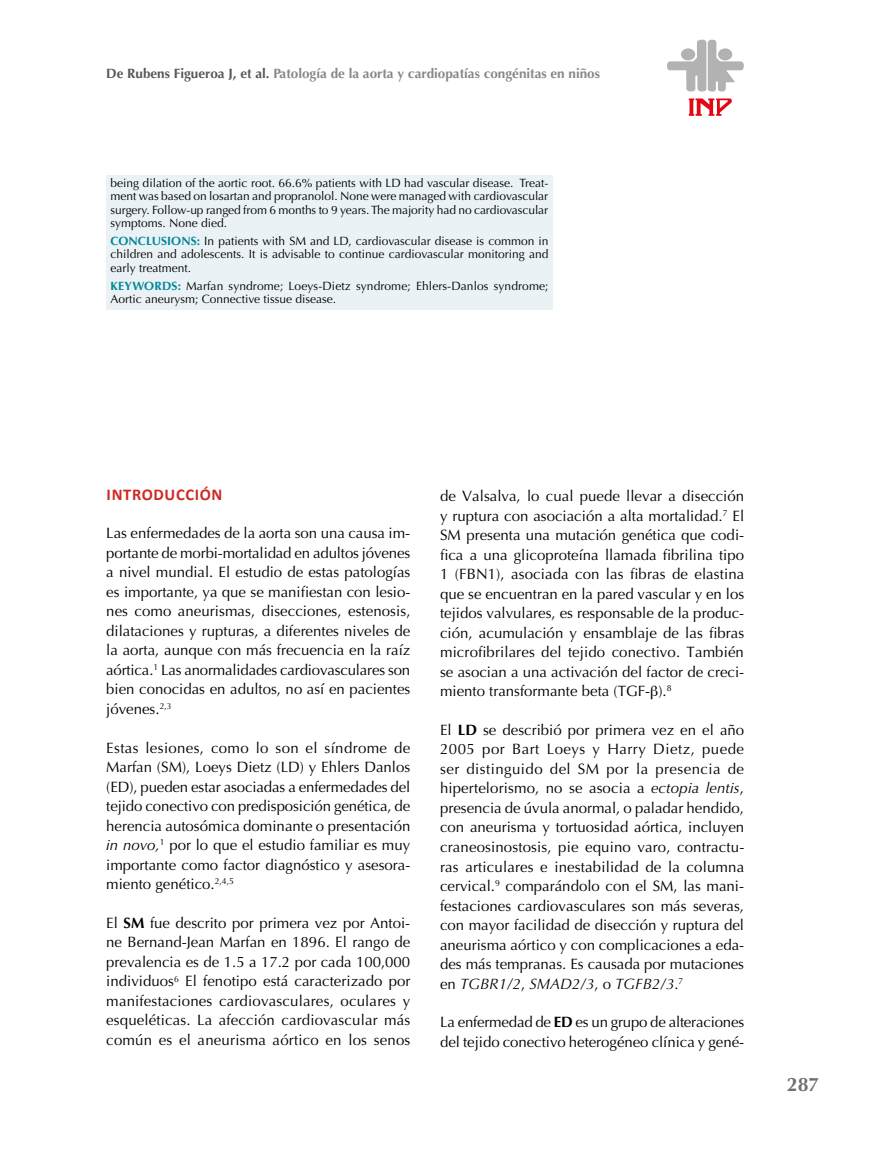
<style>
.page{position:relative;width:893px;height:1149px;background:#fff}
.page>*{position:absolute;margin:0;border:0;box-sizing:border-box;transform-origin:0 0}
.t1{font:700 19.5px "Optima";color:#706f6f}
.t2{font:700 16.5px "Calibri";letter-spacing:.04em;color:#cf2924}
.t3{font:15px/19.5px "Optima";color:#000;text-align:justify}
.t4{font:700 13.5px "Optima";color:#878787}
.t5{font:12px/13.5px "Optima";color:#000;text-align:justify}
.s1{color:#575756}
.s2{font-weight:700;color:#008699}
.s3{font-style:italic}
.s4{font-weight:700}
</style>
<div class="page">
<svg style="left:689px;top:98px;width:43px;height:18px"></svg>
<svg style="left:667px;top:39px;width:77px;height:53px"></svg>
<div style="left:718px;top:48px;width:14px;height:12px;background:#b3b2b2;border-radius:50%"></div>
<div style="left:106px;top:175px;width:447px;height:135px;background:#ebf2f5"></div>
<p class="t4" style="left:106px;top:66px;width:495px"><span class="s1">De Rubens Figueroa J, et al.</span> Patología de la aorta y cardiopatías congénitas en niños</p>
<p class="t5" style="left:111px;top:176px;width:439px">being dilation of the aortic root. 66.6% patients with LD had vascular disease. Treat&shy;ment was based on losartan and propranolol. None were managed with cardiovascular surgery. Follow-up ranged from 6 months to 9 years. The majority had no cardiovascular symptoms. None died.</p>
<p class="t5" style="left:111px;top:234px;width:439px"><span class="s2">CONCLUSIONS:</span> In patients with SM and LD, cardiovascular disease is common in children and adolescents. It is advisable to continue cardiovascular monitoring and early treatment.</p>
<p class="t5" style="left:111px;top:279px;width:439px"><span class="s2">KEYWORDS:</span> Marfan syndrome; Loeys-Dietz syndrome; Ehlers-Danlos syndrome;<br>Aortic aneurysm; Connective tissue disease.</p>
<p class="t2" style="left:107px;top:482px;width:117px">INTRODUCCIÓN</p>
<p class="t3" style="left:106px;top:523px;width:306px">Las enfermedades de la aorta son una causa im&shy;portante de morbi-mortalidad en adultos jóvenes a nivel mundial. El estudio de estas patologías es importante, ya que se manifiestan con lesio&shy;nes como aneurismas, disecciones, estenosis, dilataciones y rupturas, a diferentes niveles de la aorta, aunque con más frecuencia en la raíz aórtica.<sup>1</sup> Las anormalidades cardiovasculares son bien conocidas en adultos, no así en pacientes jóvenes.<sup>2,3</sup></p>
<p class="t3" style="left:106px;top:737px;width:306px">Estas lesiones, como lo son el síndrome de Marfan (SM), Loeys Dietz (LD) y Ehlers Danlos (ED), pueden estar asociadas a enfermedades del tejido conectivo con predisposición genética, de herencia autosómica dominante o presentación <span class="s3">in novo,</span><sup>1</sup> por lo que el estudio familiar es muy importante como factor diagnóstico y asesora&shy;miento genético.<sup>2,4,5</sup></p>
<p class="t3" style="left:106px;top:912px;width:306px">El <span class="s4">SM</span> fue descrito por primera vez por Antoi&shy;ne Bernand-Jean Marfan en 1896. El rango de prevalencia es de 1.5 a 17.2 por cada 100,000 individuos<sup>6</sup> El fenotipo está caracterizado por manifestaciones cardiovasculares, oculares y esqueléticas. La afección cardiovascular más común es el aneurisma aórtico en los senos</p>
<p class="t3" style="left:440px;top:486px;width:306px">de Valsalva, lo cual puede llevar a disección y ruptura con asociación a alta mortalidad.<sup>7</sup> El SM presenta una mutación genética que codi&shy;fica a una glicoproteína llamada fibrilina tipo 1 (FBN1), asociada con las fibras de elastina que se encuentran en la pared vascular y en los tejidos valvulares, es responsable de la produc&shy;ción, acumulación y ensamblaje de las fibras microfibrilares del tejido conectivo. También se asocian a una activación del factor de creci&shy;miento transformante beta (TGF- ).<sup>8</sup></p>
<p class="t3" style="left:440px;top:720px;width:306px">El <span class="s4">LD</span> se describió por primera vez en el año 2005 por Bart Loeys y Harry Dietz, puede ser distinguido del SM por la presencia de hipertelorismo, no se asocia a <span class="s3">ectopia lentis</span>, presencia de úvula anormal, o paladar hendido, con aneurisma y tortuosidad aórtica, incluyen craneosinostosis, pie equino varo, contractu&shy;ras articulares e inestabilidad de la columna cervical.<sup>9</sup> comparándolo con el SM, las mani&shy;festaciones cardiovasculares son más severas, con mayor facilidad de disección y ruptura del aneurisma aórtico y con complicaciones a eda&shy;des más tempranas. Es causada por mutaciones en <span class="s3">TGBR1/2</span>, <span class="s3">SMAD2/3</span>, o <span class="s3">TGFB2/3</span>.<sup>7</sup></p>
<p class="t3" style="left:440px;top:1012px;width:306px">La enfermedad de <span class="s4">ED</span> es un grupo de alteraciones del tejido conectivo heterogéneo clínica y gené-</p>
<h1 class="t1" style="left:787px;top:1072px;width:34px">287</h1>
</div>
